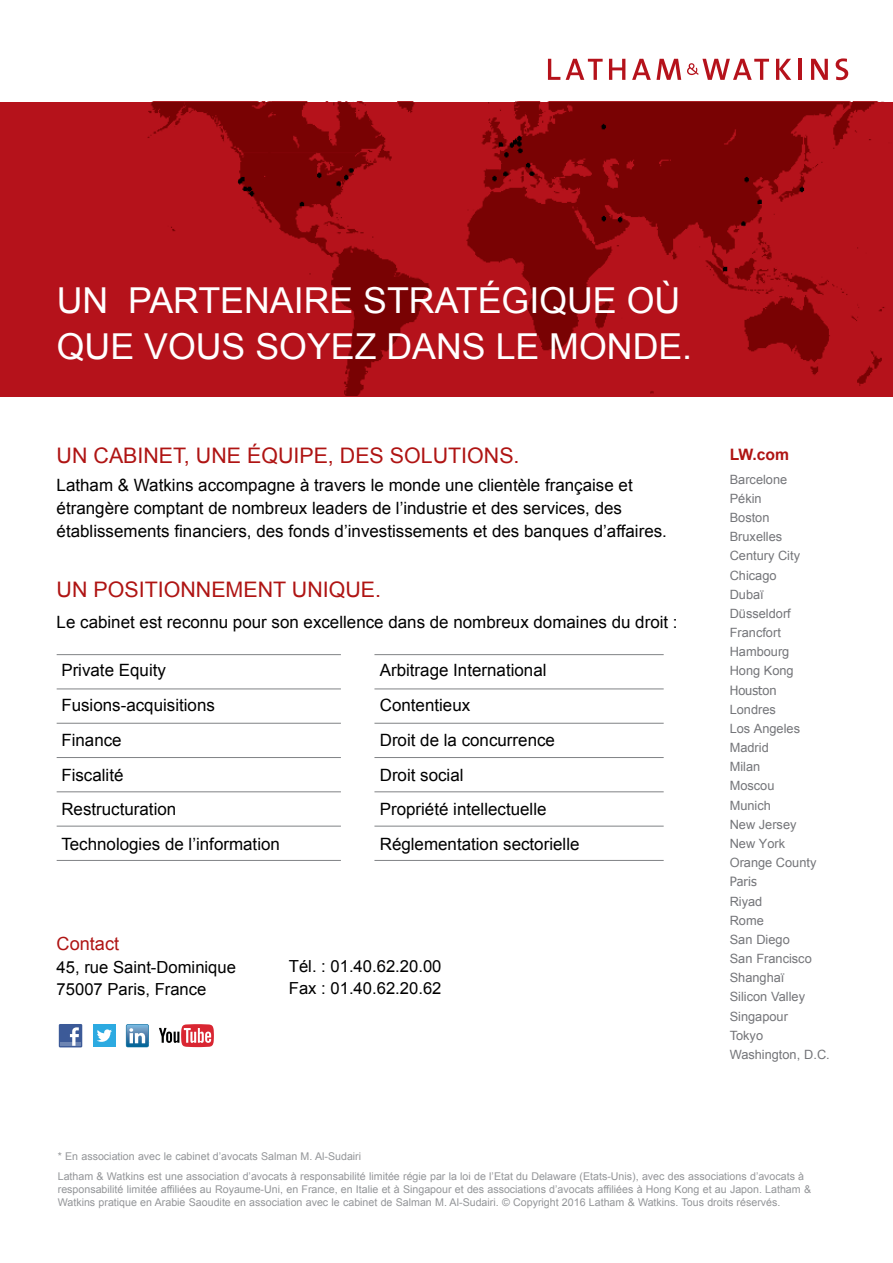
<style>
.page{position:relative;width:893px;height:1263px;background:#fff}
.page>*{position:absolute;margin:0;border:0;box-sizing:border-box;transform-origin:0 0}
.t1{font:35.7px/45.8px "Arial";color:#fff}
.t2{font:21.45px "Arial";color:#af1413}
.t3{font:18.15px "Arial";color:#af1413}
.t4{font:16.95px/34.8px "Arial";color:#000}
.t5{font:16.65px/22.6px "Arial";color:#000}
.t6{font:700 15.75px "Arial";color:#af1413}
.t7{font:12.75px/19.2px "Arial";color:#747579}
.t8{font:12.75px/19.2px "Arial";color:#747579}
.t9{font:12.75px "Tahoma";color:#747579}
.t10{font:10.65px/19.8px "Arial";color:#939598}
.s1{font-style:inherit}
</style>
<div class="page">
<svg style="left:0;top:102px;width:893px;height:294px;background:#a40d14"></svg>
<div style="left:59px;top:1024px;width:23px;height:23px;background:#3c5a98"></div>
<hr style="left:60px;top:1042px;width:21px;height:4px;background:#6d85b3">
<svg style="left:70px;top:1027px;width:9px;height:19px"></svg>
<svg style="left:126px;top:1024px;width:23px;height:23px"></svg>
<div style="left:93px;top:1024px;width:23px;height:23px;background:#2caae1"></div>
<svg style="left:97px;top:1029px;width:15px;height:13px"></svg>
<svg style="left:609px;top:59px;width:16px;height:21px"></svg>
<svg style="left:548px;top:59px;width:12px;height:21px"></svg>
<svg style="left:566px;top:59px;width:37px;height:21px"></svg>
<svg style="left:632px;top:59px;width:49px;height:21px"></svg>
<svg style="left:836px;top:58px;width:12px;height:22px"></svg>
<svg style="left:811px;top:59px;width:17px;height:21px"></svg>
<hr style="left:798px;top:59px;width:4px;height:21px;background:#b5121b">
<svg style="left:776px;top:59px;width:15px;height:21px"></svg>
<svg style="left:687px;top:59px;width:82px;height:21px"></svg>
<hr style="left:57px;top:654px;width:607px;height:1px;background:#808285">
<hr style="left:57px;top:688px;width:607px;height:1px;background:#808285">
<hr style="left:57px;top:723px;width:607px;height:1px;background:#808285">
<hr style="left:57px;top:757px;width:607px;height:1px;background:#808285">
<hr style="left:57px;top:791px;width:607px;height:1px;background:#808285">
<hr style="left:57px;top:826px;width:607px;height:1px;background:#808285">
<hr style="left:57px;top:860px;width:607px;height:1px;background:#808285">
<div style="left:342px;top:644px;width:32px;height:228px;background:#fff"></div>
<svg style="left:159px;top:1024px;width:55px;height:23px"></svg>
<h1 class="t1" style="left:57px;top:278px;width:637px">UN PARTENAIRE STRATÉGIQUE OÙ<br>QUE VOUS SOYEZ DANS LE MONDE.</h1>
<p class="t2" style="left:57px;top:441px;width:464px">UN CABINET, UNE ÉQUIPE, DES SOLUTIONS.</p>
<p class="t4" style="left:57px;top:474px;width:612px;line-height:23.2px">Latham &amp; Watkins accompagne à travers le monde une clientèle française et étrangère comptant de nombreux leaders de l’industrie et des services, des établissements financiers, des fonds d’investissements et des banques d’affaires.</p>
<p class="t2" style="left:57px;top:575px;width:326px">UN POSITIONNEMENT UNIQUE.</p>
<p class="t4" style="left:57px;top:605px;width:622px">Le cabinet est reconnu pour son excellence dans de nombreux domaines du droit :</p>
<p class="t4" style="left:61px;top:653px;width:220px">Private Equity<br>Fusions-acquisitions<br>Finance<br>Fiscalité<br>Restructuration<br>Technologies de l’information</p>
<p class="t4" style="left:380px;top:653px;width:201px">Arbitrage International<br>Contentieux<br>Droit de la concurrence<br>Droit social<br>Propriété intellectuelle<br>Réglementation sectorielle</p>
<p class="t3" style="left:57px;top:932px;width:64px">Contact</p>
<p class="t5" style="left:57px;top:955px;width:181px">45, rue Saint-Dominique<br>75007 Paris, France</p>
<p class="t5" style="left:289px;top:954px;width:154px">Tél. : 01.40.62.20.00<br>Fax : 01.40.62.20.62</p>
<p class="t6" style="left:730px;top:444px;width:61px">LW.com</p>
<p class="t7" style="left:730px;top:470px;width:59px">Barcelone<br>Pékin</p>
<p class="t8" style="left:730px;top:508px;width:54px">Boston<br>Bruxelles</p>
<p class="t7" style="left:730px;top:546px;width:72px">Century City<br>Chicago<br>Dubaï<br>Düsseldorf<br>Francfort<br>Hambourg<br>Hong Kong</p>
<p class="t9" style="left:730px;top:681px;width:48px">Houston</p>
<p class="t7" style="left:730px;top:700px;width:72px">Londres<br>Los Angeles<br>Madrid</p>
<p class="t8" style="left:730px;top:757px;width:46px">Milan<br>Moscou<br>Munich</p>
<p class="t7" style="left:730px;top:815px;width:88px">New Jersey<br>New York<br>Orange County</p>
<p class="t9" style="left:730px;top:873px;width:28px">Paris</p>
<p class="t8" style="left:730px;top:891px;width:102px">Riyad<br>Rome<br>San Diego<br>San Francisco<br>Shangha<span class="s1">ï<br></span>Silicon Valley<br>Singapour<br>Tokyo<br>Washington, D.C.</p>
<p class="t10" style="left:58px;top:1147px;width:748px">* En association avec le cabinet d’avocats Salman M. Al-Sudairi<br>Latham &amp; Watkins est une association d’avocats à responsabilité limitée régie par la loi de l’Etat du Delaware (Etats-Unis), avec des associations d’avocats à</p>
<p class="t10" style="left:58px;top:1183px;width:755px;line-height:12.8px">responsabilité limitée affiliées au Royaume-Uni, en France, en Italie et à Singapour et des associations d’avocats affiliées à Hong Kong et au Japon. Latham &amp;<br>Watkins pratique en Arabie Saoudite en association avec le cabinet de Salman M. Al-Sudairi. © Copyright 201<span class="s1">6</span> Latham &amp; Watkins. Tous droits réservés.</p>
</div>
